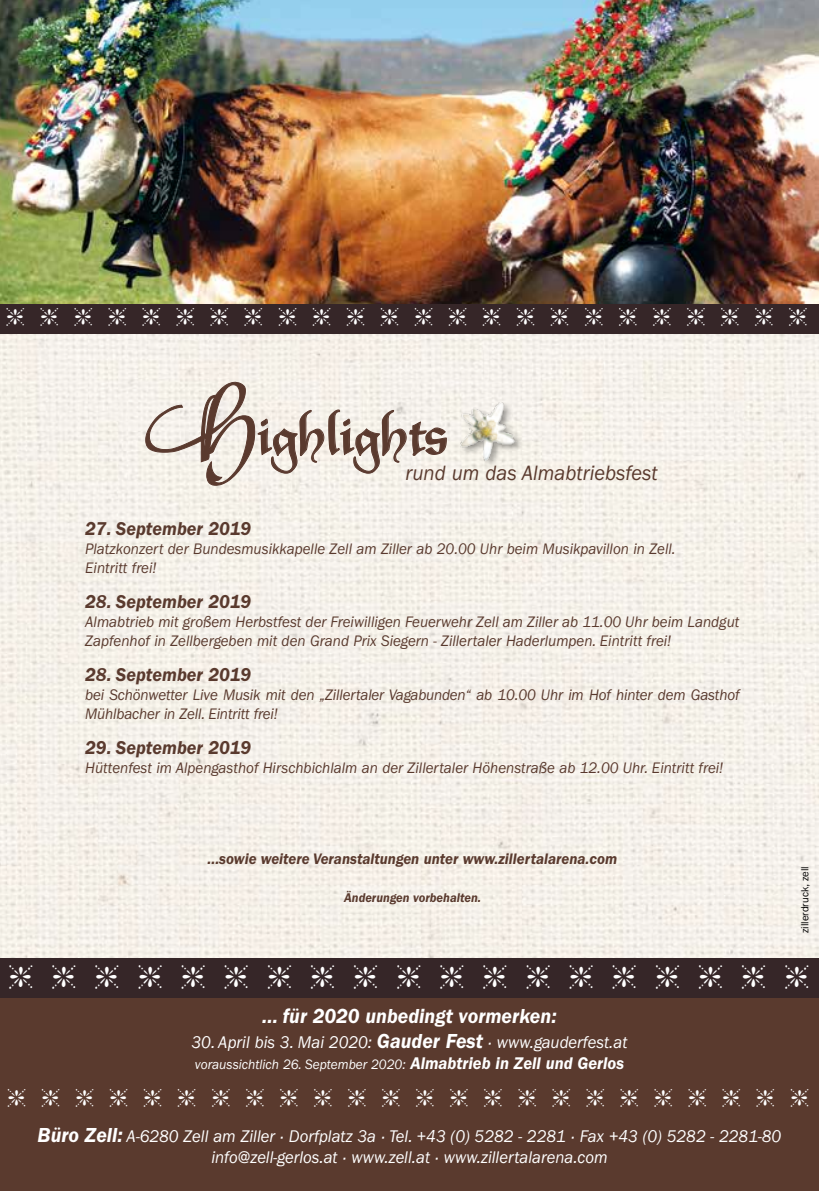
<style>
.page{position:relative;width:819px;height:1191px;background:#fff}
.page>*{position:absolute;margin:0;border:0;box-sizing:border-box;transform-origin:0 0}
.t1{font:51.98px "Xmas Terpiece Swashes";color:#5a3a2e;scale:.9 1}
.t2{font:italic 21.53px "Franklin Gothic LT";color:#5a3a2e;scale:.95 1}
.t3{font:italic 600 21px "Franklin Gothic LT";color:#fff;scale:.95 1}
.t4{font:italic 600 19.25px "Franklin Gothic LT";color:#5a3a2e;scale:.95 1}
.t5{font:italic 17.5px/21px "Franklin Gothic LT";color:#fff;text-align:center;scale:.95 1}
.t6{font:italic 15.75px/18.9px "Franklin Gothic LT";color:#5a3a2e;scale:.95 1}
.t7{font:italic 600 15.75px "Franklin Gothic LT";color:#5a3a2e;scale:.95 1}
.t8{font:italic 14px "Franklin Gothic LT";color:#fff;scale:.95 1}
.t9{font:italic 600 13.12px "Franklin Gothic LT";color:#5a3a2e;scale:.95 1}
.t10{font:10.5px "Franklin Gothic LT";color:#000}
.s1{font-size:72.1px}
.s2{font-weight:600;font-size:21px}
.s3{font-weight:600;font-size:17.5px}
</style>
<div class="page">
<img style="left:0;top:334px;width:819px;height:624px">
<div style="left:0;top:975px;width:819px;height:216px;background:#5a3a2e"></div>
<svg style="left:145px;top:381px;width:302px;height:105px;background:#e8e2da"></svg>
<div style="left:459px;top:402px;width:65px;height:67px;background:#000;opacity:.35"></div>
<img style="left:458px;top:400px;width:58px;height:61px">
<div style="left:0;top:958px;width:819px;height:39px;background:#362628"></div>
<img style="left:0;top:0;width:819px;height:304px">
<div style="left:0;top:304px;width:819px;height:30px;background:#362628"></div>
<h1 class="t1" style="left:145px;top:397px;width:337px"><span class="s1">H</span>ighlights</h1>
<h2 class="t2" style="left:405px;top:461px;width:267px">rund um das Almabtriebsfest</h2>
<p class="t4" style="left:85px;top:518px;width:176px">27. September 2019</p>
<p class="t6" style="left:85px;top:539px;width:623px">Platzkonzert der Bundesmusikkapelle Zell am Ziller ab 20.00 Uhr beim Musikpavillon in Zell.<br>Eintritt frei!</p>
<p class="t4" style="left:85px;top:591px;width:176px">28. September 2019</p>
<p class="t6" style="left:85px;top:612px;width:690px">Almabtrieb mit großem Herbstfest der Freiwilligen Feuerwehr Zell am Ziller ab 11.00 Uhr beim Landgut<br>Zapfenhof in Zellbergeben mit den Grand Prix Siegern - Zillertaler Haderlumpen. Eintritt frei!</p>
<p class="t4" style="left:85px;top:664px;width:176px">28. September 2019</p>
<p class="t6" style="left:85px;top:686px;width:690px">bei Schönwetter Live Musik mit den „Zillertaler Vagabunden“ ab 10.00 Uhr im Hof hinter dem Gasthof<br>Mühlbacher in Zell. Eintritt frei!</p>
<p class="t4" style="left:85px;top:737px;width:176px">29. September 2019</p>
<p class="t6" style="left:85px;top:759px;width:673px">Hüttenfest im Alpengasthof Hirschbichlalm an der Zillertaler Höhenstraße ab 12.00 Uhr. Eintritt frei!</p>
<p class="t7" style="left:207px;top:849px;width:433px">...sowie weitere Veranstaltungen unter www.zillertalarena.com</p>
<p class="t9" style="left:344px;top:890px;width:146px">Änderungen vorbehalten.</p>
<p class="t10" style="left:798px;top:933px;width:69px;rotate:-90deg">zillerdruck, zell</p>
<h3 class="t3" style="left:262px;top:1004px;width:311px">... für 2020 unbedingt vormerken:</h3>
<p class="t5" style="left:191px;top:1032px;width:460px">30. April bis 3. Mai 2020: <span class="s2">Gauder Fest</span> · www.gauderfest.at</p>
<p class="t8" style="left:195px;top:1057px;width:453px">voraussichtlich 26. September 2020: <span class="s3">Almabtrieb in Zell und Gerlos</span></p>
<p class="t5" style="left:38px;top:1126px;width:784px"><span class="s2">Büro Zell:</span> A-6280 Zell am Ziller · Dorfplatz 3a · Tel. +43 (0) 5282 - 2281 · Fax +43 (0) 5282 - 2281-80 info@zell-gerlos.at · www.zell.at · www.zillertalarena.com</p>
</div>
